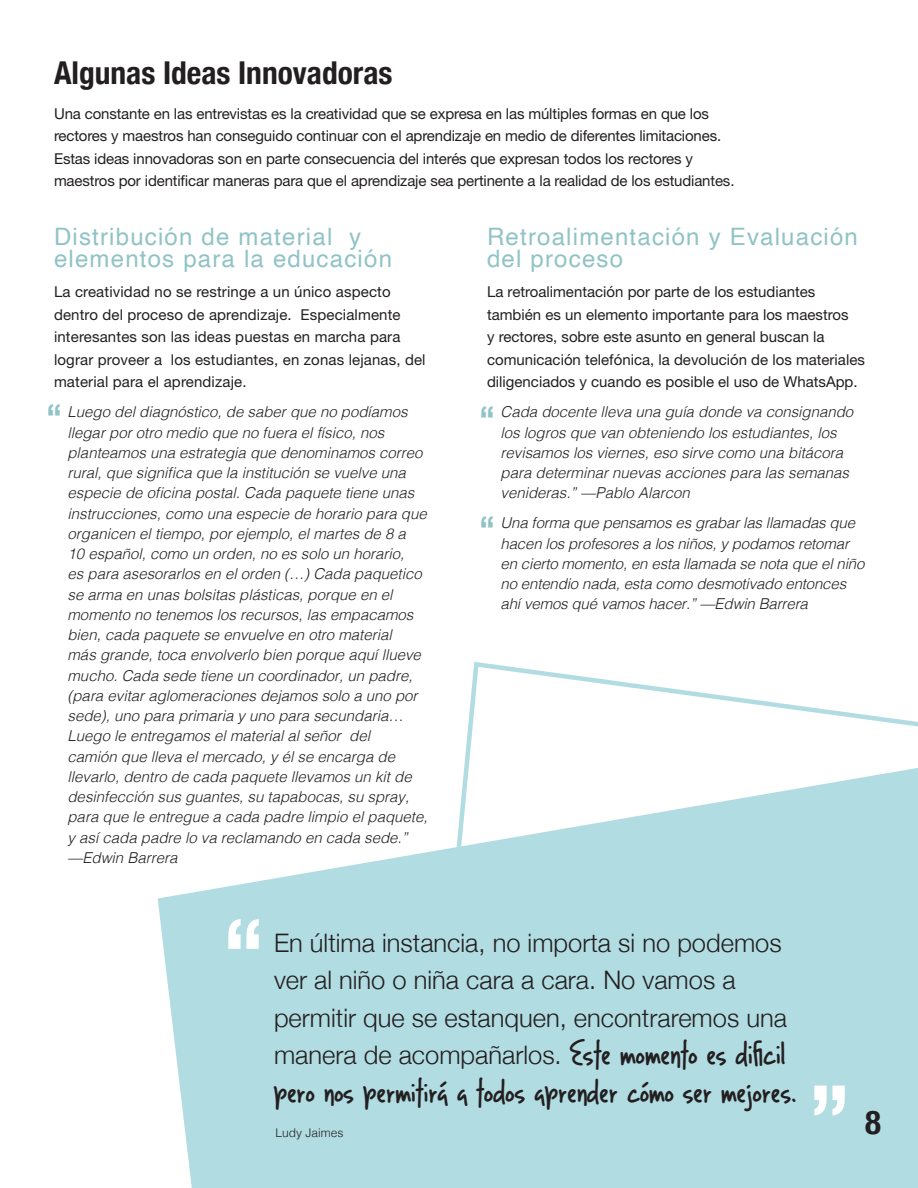
<style>
.page{position:relative;width:918px;height:1188px;background:#fff}
.page>*{position:absolute;margin:0;border:0;box-sizing:border-box;transform-origin:0 0}
.t1{font:700 condensed 93px "Helvetica Neue";color:#fff}
.t2{font:700 condensed 34.5px "Helvetica Neue";color:#91c3c6}
.t3{font:700 condensed 33px "Helvetica Neue";color:#231f20}
.In-Quotes{font:31.5px "Lightupthe World";color:#231f20}
.t4{font:700 condensed 31.5px "Helvetica Neue";color:#231f20}
.In-Quotes-2{font:300 25.5px/37.5px "Helvetica Neue";color:#231f20}
.t5{font:24px/22.5px "Helvetica";letter-spacing:.05em;color:#91c3c6}
.In-Quotes-3{font:italic 300 15px/20.2px "Helvetica";color:#231f20}
.Paragraph_Style_1{font:15px/22.5px "Helvetica Neue LT Std";color:#231f20}
.t6{font:300 12px "Helvetica";color:#231f20}
.s1{font-family:"Lightupthe World";font-weight:400;font-size:31.5px}
</style>
<div class="page">
<svg style="left:464px;top:662px;width:454px;height:106px"></svg>
<svg style="left:158px;top:768px;width:760px;height:420px;fill:#b1dce2"></svg>
<p class="t4" style="left:54px;top:47px;width:340px">Algunas Ideas Innovadoras</p>
<p class="Paragraph_Style_1" style="left:54px;top:102px;width:682px">Una constante en las entrevistas es la creatividad que se expresa en las múltiples formas en que los rectores y maestros han conseguido continuar con el aprendizaje en medio de diferentes limitaciones.<br>Estas ideas innovadoras son en parte consecuencia del interés que expresan todos los rectores y maestros por identificar maneras para que el aprendizaje sea pertinente a la realidad de los estudiantes.</p>
<p class="t5" style="left:487px;top:226px;width:372px">Retroalimentación y Evaluación del proceso</p>
<p class="Paragraph_Style_1" style="left:487px;top:281px;width:379px">La retroalimentación por parte de los estudiantes también es un elemento importante para los maestros<br>y rectores, sobre este asunto en general buscan la comunicación telefónica, la devolución de los materiales diligenciados y cuando es posible el uso de WhatsApp.</p>
<p class="In-Quotes-3" style="left:501px;top:401px;width:354px">Cada docente lleva una guía donde va consignando los logros que van obteniendo los estudiantes, los revisamos los viernes, eso sirve como una bitácora para determinar nuevas acciones para las semanas venideras.” —Pablo Alarcon</p>
<p class="In-Quotes-3" style="left:501px;top:512px;width:365px">Una forma que pensamos es grabar las llamadas que hacen los profesores a los niños, y podamos retomar en cierto momento, en esta llamada se nota que el niño no entendio nada, esta como desmotivado entonces ahí vemos qué vamos hacer.” —Edwin Barrera</p>
<p class="t5" style="left:54px;top:226px;width:340px">Distribución de material y elementos para la educación</p>
<p class="Paragraph_Style_1" style="left:54px;top:281px;width:373px">La creatividad no se restringe a un único aspecto dentro del proceso de aprendizaje. Especialmente interesantes son las ideas puestas en marcha para lograr proveer a los estudiantes, en zonas lejanas, del material para el aprendizaje.</p>
<p class="In-Quotes-3" style="left:68px;top:401px;width:362px">Luego del diagnóstico, de saber que no podíamos llegar por otro medio que no fuera el físico, nos planteamos una estrategia que denominamos correo rural, que significa que la institución se vuelve una especie de oficina postal. Cada paquete tiene unas instrucciones, como una especie de horario para que organicen el tiempo, por ejemplo, el martes de 8 a<br>10 español, como un orden, no es solo un horario,<br>es para asesorarlos en el orden (…) Cada paquetico se arma en unas bolsitas plásticas, porque en el momento no tenemos los recursos, las empacamos bien, cada paquete se envuelve en otro material<br>más grande, toca envolverlo bien porque aquí llueve mucho. Cada sede tiene un coordinador, un padre, (para evitar aglomeraciones dejamos solo a uno por sede), uno para primaria y uno para secundaria… Luego le entregamos el material al señor del<br>camión que lleva el mercado, y él se encarga de llevarlo, dentro de cada paquete llevamos un kit de desinfección sus guantes, su tapabocas, su spray, para que le entregue a cada padre limpio el paquete, y así cada padre lo va reclamando en cada sede.”</p>
<p class="In-Quotes-3" style="left:68px;top:846px;width:112px">—Edwin Barrera</p>
<p class="t2" style="left:46px;top:388px;width:17px">“</p>
<p class="t2" style="left:479px;top:391px;width:17px">“</p>
<p class="t2" style="left:479px;top:500px;width:17px">“</p>
<p class="t1" style="left:222px;top:875px;width:45px">“</p>
<p class="In-Quotes-2" style="left:274px;top:922px;width:514px">En última instancia, no importa si no podemos ver al niño o niña cara a cara. No vamos a permitir que se estanquen, encontraremos una manera de acompañarlos. <span class="s1">Este momento es dificil</span></p>
<p class="In-Quotes" style="left:274px;top:1068px;width:525px">pero nos permitirá a todos aprender cómo ser mejores.</p>
<p class="t6" style="left:276px;top:1123px;width:70px">Ludy Jaimes</p>
<p class="t1" style="left:851px;top:1159px;width:45px;rotate:-180deg">“</p>
<p class="t3" style="left:865px;top:1095px;width:17px">8</p>
</div>
